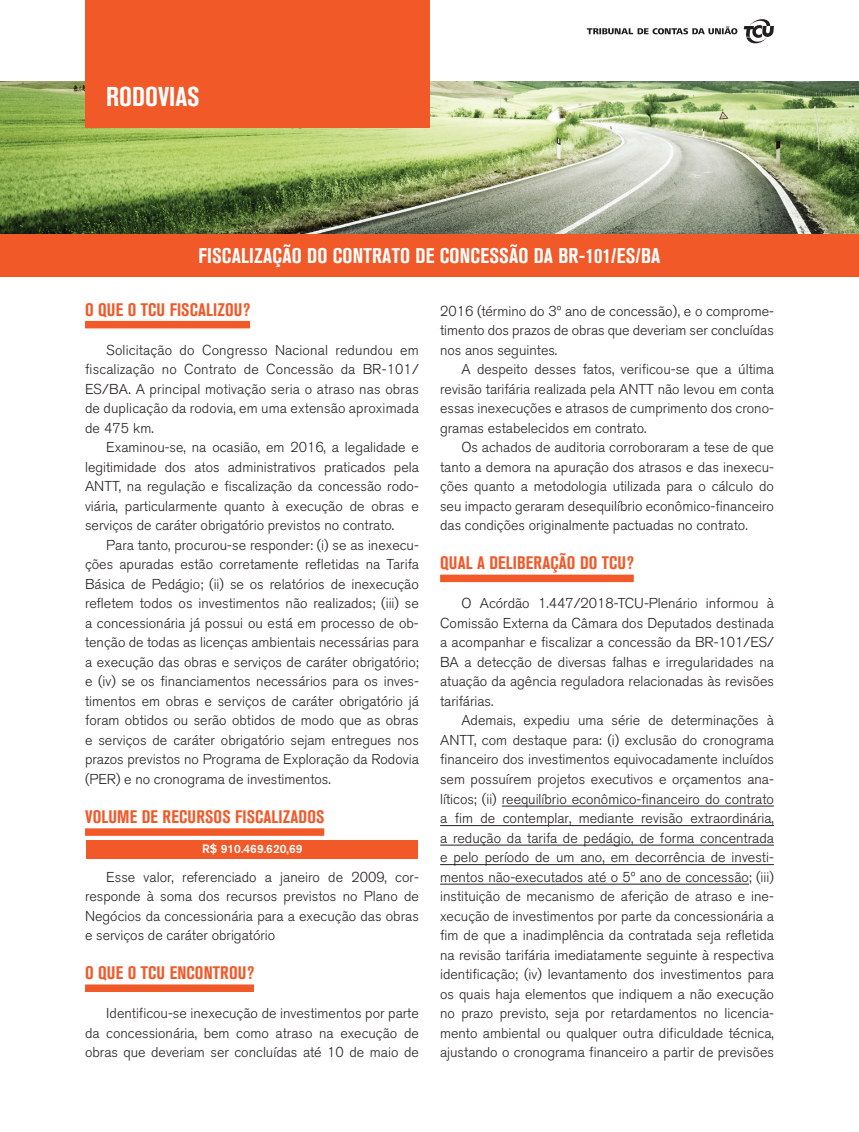
<style>
.page{position:relative;width:859px;height:1132px;background:#fff}
.page>*{position:absolute;margin:0;border:0;box-sizing:border-box;transform-origin:0 0}
.t1{font:27px "Akzidenz Grotesk BQ Bd Cnd Alt";color:#fff}
.t2{font:700 condensed 21px "Akzidenz Grotesk BQ";letter-spacing:.01em;color:#fff}
.t3{font:700 condensed 18px "Akzidenz Grotesk BQ";letter-spacing:.01em;color:#f15929}
.t4{font:300 14.25px/19.5px "Akzidenz Grotesk BQ";color:#231f20;text-align:justify}
.t5{font:500 12px "Akzidenz Grotesk BQ";color:#fff}
</style>
<div class="page">
<img style="left:0;top:82px;width:859px;height:152px">
<div style="left:85px;top:0;width:344px;height:128px;background:#f15929"></div>
<svg style="left:744px;top:19px;width:30px;height:25px"></svg>
<svg style="left:587px;top:26px;width:150px;height:8px"></svg>
<div style="left:0;top:234px;width:859px;height:42px;background:#f15929"></div>
<div style="left:85px;top:321px;width:165px;height:7px;background:#f15929"></div>
<div style="left:85px;top:828px;width:239px;height:7px;background:#f15929"></div>
<div style="left:85px;top:984px;width:169px;height:7px;background:#f15929"></div>
<div style="left:440px;top:574px;width:194px;height:8px;background:#f15929"></div>
<hr style="left:502px;top:805px;width:272px;height:1px;background:#231f20">
<hr style="left:440px;top:824px;width:334px;height:1px;background:#231f20">
<hr style="left:440px;top:844px;width:334px;height:1px;background:#231f20">
<hr style="left:440px;top:863px;width:334px;height:1px;background:#231f20">
<hr style="left:440px;top:883px;width:309px;height:1px;background:#231f20">
<div style="left:86px;top:839px;width:332px;height:19px;background:#f15929"></div>
<h1 class="t1" style="left:106px;top:81px;width:95px">RODOVIAS</h1>
<h2 class="t2" style="left:199px;top:243px;width:463px">FISCALIZAÇÃO DO CONTRATO DE CONCESSÃO DA BR-101/ES/BA</h2>
<p class="t3" style="left:85px;top:299px;width:167px">O QUE O TCU FISCALIZOU?</p>
<p class="t4" style="left:85px;top:340px;width:335px;text-indent:21px">Solicitação do Congresso Nacional redundou em fiscalização no Contrato de Concessão da BR-101/ ES/BA. A principal motivação seria o atraso nas obras de duplicação da rodovia, em uma extensão aproximada de 475 km.</p>
<p class="t4" style="left:85px;top:437px;width:335px;text-indent:21px">Examinou-se, na ocasião, em 2016, a legalidade e legitimidade dos atos administrativos praticados pela ANTT, na regulação e fiscalização da concessão rodo&shy;viária, particularmente quanto à execução de obras e serviços de caráter obrigatório previstos no contrato.</p>
<p class="t4" style="left:85px;top:535px;width:335px;text-indent:21px">Para tanto, procurou-se responder: (i) se as inexecu&shy;ções apuradas estão corretamente refletidas na Tarifa Básica de Pedágio; (ii) se os relatórios de inexecução refletem todos os investimentos não realizados; (iii) se a concessionária já possui ou está em processo de ob&shy;tenção de todas as licenças ambientais necessárias para a execução das obras e serviços de caráter obrigatório; e (iv) se os financiamentos necessários para os inves&shy;timentos em obras e serviços de caráter obrigatório já foram obtidos ou serão obtidos de modo que as obras e serviços de caráter obrigatório sejam entregues nos prazos previstos no Programa de Exploração da Rodovia (PER) e no cronograma de investimentos.</p>
<p class="t3" style="left:85px;top:806px;width:241px">VOLUME DE RECURSOS FISCALIZADOS</p>
<p class="t4" style="left:440px;top:301px;width:335px">2016 (término do 3º ano de concessão), e o comprome&shy;timento dos prazos de obras que deveriam ser concluídas nos anos seguintes.</p>
<p class="t4" style="left:440px;top:359px;width:335px;text-indent:21px">A despeito desses fatos, verificou-se que a última revisão tarifária realizada pela ANTT não levou em conta essas inexecuções e atrasos de cumprimento dos crono&shy;gramas estabelecidos em contrato.</p>
<p class="t4" style="left:440px;top:437px;width:335px;text-indent:21px">Os achados de auditoria corroboraram a tese de que tanto a demora na apuração dos atrasos e das inexecu&shy;ções quanto a metodologia utilizada para o cálculo do seu impacto geraram desequilíbrio econômico-financeiro das condições originalmente pactuadas no contrato.</p>
<p class="t3" style="left:440px;top:552px;width:195px">QUAL A DELIBERAÇÃO DO TCU?</p>
<p class="t4" style="left:440px;top:593px;width:335px;text-indent:21px">O Acórdão 1.447/2018-TCU-Plenário informou à Comissão Externa da Câmara dos Deputados destinada a acompanhar e fiscalizar a concessão da BR-101/ES/ BA a detecção de diversas falhas e irregularidades na atuação da agência reguladora relacionadas às revisões tarifárias.</p>
<p class="t4" style="left:440px;top:710px;width:335px;text-indent:21px">Ademais, expediu uma série de determinações à ANTT, com destaque para: (i) exclusão do cronograma financeiro dos investimentos equivocadamente incluídos sem possuírem projetos executivos e orçamentos ana&shy;líticos; (ii) reequilíbrio econômico-financeiro do contrato a fim de contemplar, mediante revisão extraordinária, a redução da tarifa de pedágio, de forma concentrada e pelo período de um ano, em decorrência de investi&shy;mentos não-executados até o 5º ano de concessão; (iii) instituição de mecanismo de aferição de atraso e ine&shy;xecução de investimentos por parte da concessionária a fim de que a inadimplência da contratada seja refletida na revisão tarifária imediatamente seguinte à respectiva identificação; (iv) levantamento dos investimentos para os quais haja elementos que indiquem a não execução no prazo previsto, seja por retardamentos no licencia&shy;mento ambiental ou qualquer outra dificuldade técnica, ajustando o cronograma financeiro a partir de previsões</p>
<p class="t5" style="left:202px;top:840px;width:102px">R$ 910.469.620,69</p>
<p class="t4" style="left:85px;top:866px;width:335px;text-indent:21px">Esse valor, referenciado a janeiro de 2009, cor&shy;responde à soma dos recursos previstos no Plano de Negócios da concessionária para a execução das obras e serviços de caráter obrigatório</p>
<p class="t3" style="left:85px;top:962px;width:171px">O QUE O TCU ENCONTROU?</p>
<p class="t4" style="left:85px;top:1003px;width:335px;text-indent:21px">Identificou-se inexecução de investimentos por parte da concessionária, bem como atraso na execução de obras que deveriam ser concluídas até 10 de maio de</p>
</div>
